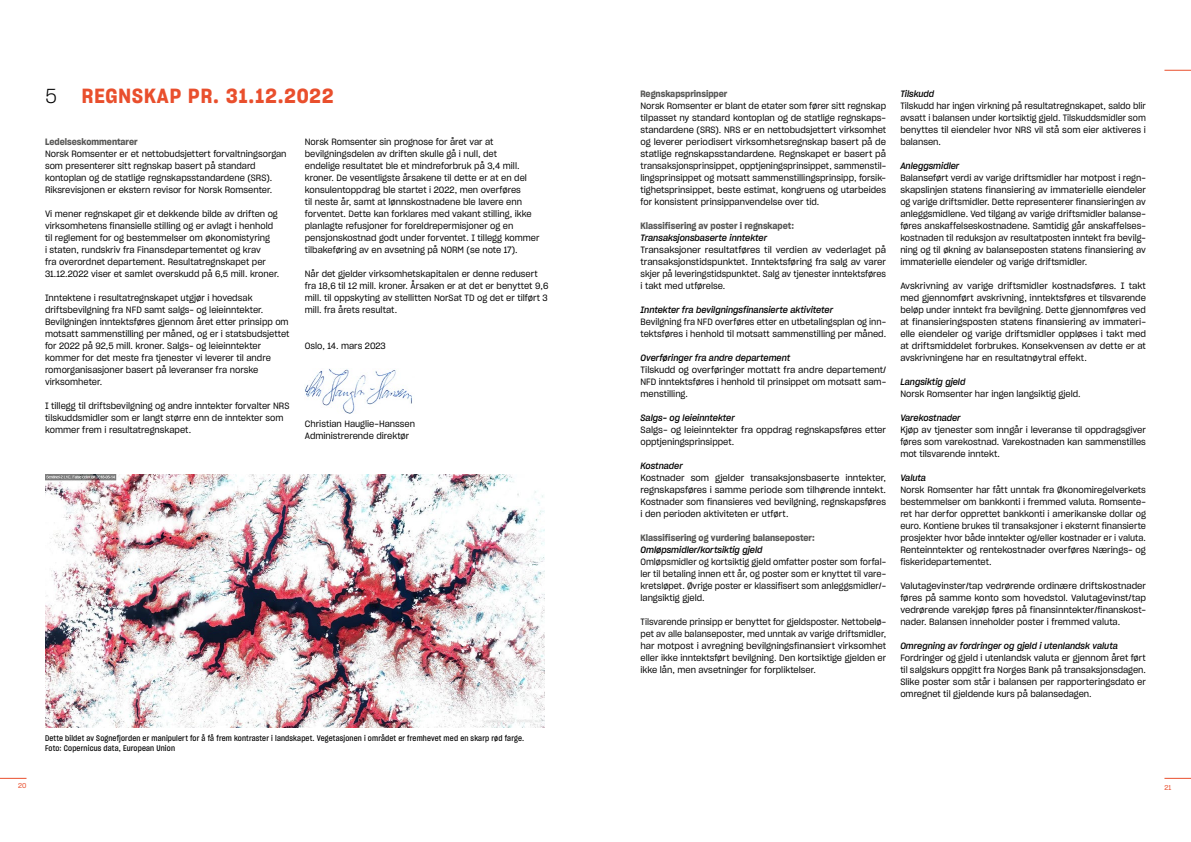
<style>
.page{position:relative;width:1191px;height:842px;background:#fff}
.page>*{position:absolute;margin:0;border:0;box-sizing:border-box;transform-origin:0 0}
.t1{font:20px "Sharp Grotesk Sm Bold 18";letter-spacing:.05em;color:#e94f2d}
.t2{font:9px/12px "Sharp Grotesk Book 18";color:#000;text-align:justify}
.t3{font:9px "Sharp Grotesk Medium Italic 18";color:#000}
.t4{font:9px "Sharp Grotesk Sm Bold 18";color:#575756}
.t5{font:8px/10px "Sharp Grotesk Medium 16";letter-spacing:.02em;color:#000}
.t6{font:7px "Sharp Grotesk Book 18";color:#e94f2d}
.s1{font-family:"Sharp Grotesk Light 18";color:#000}
</style>
<div class="page">
<svg style="left:1164px;top:70px;width:27px;height:1px"></svg>
<svg style="left:1164px;top:778px;width:27px;height:1px"></svg>
<svg style="left:0;top:778px;width:27px;height:1px"></svg>
<img style="left:305px;top:369px;width:107px;height:45px">
<img style="left:45px;top:474px;width:500px;height:254px">
<h1 class="t1" style="left:45px;top:81px;width:290px"><span class="s1">5</span> REGNSKAP PR. 31.12.2022</h1>
<p class="t4" style="left:45px;top:135px;width:94px">Ledelseskommentarer</p>
<p class="t2" style="left:45px;top:148px;width:243px;text-align:left">Norsk Romsenter er et nettobudsjettert forvaltningsorgan som presenterer sitt regnskap basert på standard kontoplan og de statlige regnskapsstandardene (SRS).<br>Riksrevisjonen er ekstern revisor for Norsk Romsenter.</p>
<p class="t2" style="left:45px;top:208px;width:236px;text-align:left">Vi mener regnskapet gir et dekkende bilde av driften og virksomhetens finansielle stilling og er avlagt i henhold til reglement for og bestemmelser om økonomistyring<br>i staten, rundskriv fra Finansdepartementet og krav<br>fra overordnet departement. Resultatregnskapet per 31.12.2022 viser et samlet overskudd på 6,5 mill. kroner.</p>
<p class="t2" style="left:45px;top:292px;width:246px;text-align:left">Inntektene i resultatregnskapet utgjør i hovedsak driftsbevilgning fra NFD samt salgs- og leieinntekter.<br>Bevilgningen inntektsføres gjennom året etter prinsipp om motsatt sammenstilling per måned, og er i statsbudsjettet for 2022 på 92,5 mill. kroner. Salgs- og leieinntekter kommer for det meste fra tjenester vi leverer til andre romorganisasjoner basert på leveranser fra norske virksomheter.</p>
<p class="t2" style="left:45px;top:400px;width:246px;text-align:left">I tillegg til driftsbevilgning og andre inntekter forvalter NRS tilskuddsmidler som er langt større enn de inntekter som kommer frem i resultatregnskapet.</p>
<p class="t2" style="left:305px;top:136px;width:236px;text-align:left">Norsk Romsenter sin prognose for året var at bevilgningsdelen av driften skulle gå i null, det<br>endelige resultatet ble et mindreforbruk på 3,4 mill. kroner. De vesentligste årsakene til dette er at en del konsulentoppdrag ble startet i 2022, men overføres<br>til neste år, samt at lønnskostnadene ble lavere enn forventet. Dette kan forklares med vakant stilling, ikke planlagte refusjoner for foreldrepermisjoner og en pensjonskostnad godt under forventet. I tillegg kommer tilbakeføring av en avsetning på NORM (se note 17).</p>
<p class="t2" style="left:305px;top:268px;width:245px;text-align:left">Når det gjelder virksomhetskapitalen er denne redusert fra 18,6 til 12 mill. kroner. Årsaken er at det er benyttet 9,6 mill. til oppskyting av stellitten NorSat TD og det er tilført 3 mill. fra årets resultat.</p>
<p class="t2" style="left:305px;top:340px;width:82px">Oslo, 14. mars 2023</p>
<p class="t2" style="left:305px;top:418px;width:112px">Christian Hauglie-Hanssen<br>Administrerende direktør</p>
<p class="t5" style="left:45px;top:733px;width:481px">Dette bildet av Sognefjorden er manipulert for å få frem kontraster i landskapet. Vegetasjonen i området er fremhevet med en skarp rød farge.<br>Foto: Copernicus data, European Union</p>
<p class="t4" style="left:640px;top:87px;width:88px">Regnskapsprinsipper</p>
<p class="t2" style="left:640px;top:100px;width:247px">Norsk Romsenter er blant de etater som fører sitt regnskap tilpasset ny standard kontoplan og de statlige regnskaps&shy;standardene (SRS). NRS er en nettobudsjettert virksomhet og leverer periodisert virksomhetsregnskap basert på de statlige regnskapsstandardene. Regnskapet er basert på transaksjonsprinsippet, opptjeningsprinsippet, sammenstil&shy;lingsprinsippet og motsatt sammenstillingsprinsipp, forsik&shy;tighetsprinsippet, beste estimat, kongruens og utarbeides for konsistent prinsippanvendelse over tid.</p>
<p class="t4" style="left:640px;top:219px;width:155px">Klassifisering av poster i regnskapet:</p>
<p class="t3" style="left:640px;top:231px;width:128px">Transaksjonsbaserte inntekter</p>
<p class="t2" style="left:640px;top:244px;width:247px">Transaksjoner resultatføres til verdien av vederlaget på transaksjonstidspunktet. Inntektsføring fra salg av varer skjer på leveringstidspunktet. Salg av tjenester inntektsføres i takt med utførelse.</p>
<p class="t3" style="left:640px;top:303px;width:194px">Inntekter fra bevilgningsfinansierte aktiviteter</p>
<p class="t2" style="left:640px;top:316px;width:247px">Bevilgning fra NFD overføres etter en utbetalingsplan og inn&shy;tektsføres i henhold til motsatt sammenstilling per måned.</p>
<p class="t3" style="left:640px;top:351px;width:151px">Overføringer fra andre departement</p>
<p class="t2" style="left:640px;top:364px;width:247px">Tilskudd og overføringer mottatt fra andre departement/ NFD inntektsføres i henhold til prinsippet om motsatt sam&shy;menstilling.</p>
<p class="t3" style="left:640px;top:411px;width:96px">Salgs- og leieinntekter</p>
<p class="t2" style="left:640px;top:424px;width:247px">Salgs- og leieinntekter fra oppdrag regnskapsføres etter opptjeningsprinsippet.</p>
<p class="t3" style="left:640px;top:459px;width:44px">Kostnader</p>
<p class="t2" style="left:640px;top:472px;width:247px">Kostnader som gjelder transaksjonsbaserte inntekter, regnskapsføres i samme periode som tilhørende inntekt.<br>Kostnader som finansieres ved bevilgning, regnskapsføres i den perioden aktiviteten er utført.</p>
<p class="t4" style="left:640px;top:531px;width:176px">Klassifisering og vurdering balanseposter:</p>
<p class="t3" style="left:640px;top:543px;width:123px">Omløpsmidler/kortsiktig gjeld</p>
<p class="t2" style="left:640px;top:556px;width:247px">Omløpsmidler og kortsiktig gjeld omfatter poster som forfal&shy;ler til betaling innen ett år, og poster som er knyttet til vare&shy;kretsløpet. Øvrige poster er klassifisert som anleggsmidler/- langsiktig gjeld.</p>
<p class="t2" style="left:640px;top:616px;width:247px">Tilsvarende prinsipp er benyttet for gjeldsposter. Nettobelø&shy;pet av alle balanseposter, med unntak av varige driftsmidler, har motpost i avregning bevilgningsfinansiert virksomhet eller ikke inntektsført bevilgning. Den kortsiktige gjelden er ikke lån, men avsetninger for forpliktelser.</p>
<p class="t3" style="left:900px;top:87px;width:35px">Tilskudd</p>
<p class="t2" style="left:900px;top:100px;width:247px">Tilskudd har ingen virkning på resultatregnskapet, saldo blir avsatt i balansen under kortsiktig gjeld. Tilskuddsmidler som benyttes til eiendeler hvor NRS vil stå som eier aktiveres i balansen.</p>
<p class="t3" style="left:900px;top:159px;width:60px">Anleggsmidler</p>
<p class="t2" style="left:900px;top:172px;width:247px">Balanseført verdi av varige driftsmidler har motpost i regn&shy;skapslinjen statens finansiering av immaterielle eiendeler og varige driftsmidler. Dette representerer finansieringen av anleggsmidlene. Ved tilgang av varige driftsmidler balanse&shy;føres anskaffelseskostnadene. Samtidig går anskaffelses&shy;kostnaden til reduksjon av resultatposten inntekt fra bevilg&shy;ning og til økning av balanseposten statens finansiering av immaterielle eiendeler og varige driftsmidler.</p>
<p class="t2" style="left:900px;top:280px;width:247px">Avskrivning av varige driftsmidler kostnadsføres. I takt med gjennomført avskrivning, inntektsføres et tilsvarende beløp under inntekt fra bevilgning. Dette gjennomføres ved at finansieringsposten statens finansiering av immateri&shy;elle eiendeler og varige driftsmidler oppløses i takt med at driftsmiddelet forbrukes. Konsekvensen av dette er at avskrivningene har en resultatnøytral effekt.</p>
<p class="t3" style="left:900px;top:375px;width:67px">Langsiktig gjeld</p>
<p class="t2" style="left:900px;top:388px;width:182px">Norsk Romsenter har ingen langsiktig gjeld.</p>
<p class="t3" style="left:900px;top:411px;width:62px">Varekostnader</p>
<p class="t2" style="left:900px;top:424px;width:247px">Kjøp av tjenester som inngår i leveranse til oppdragsgiver føres som varekostnad. Varekostnaden kan sammenstilles mot tilsvarende inntekt.</p>
<p class="t3" style="left:900px;top:471px;width:27px">Valuta</p>
<p class="t2" style="left:900px;top:484px;width:247px">Norsk Romsenter har fått unntak fra Økonomiregelverkets bestemmelser om bankkonti i fremmed valuta. Romsente&shy;ret har derfor opprettet bankkonti i amerikanske dollar og euro. Kontiene brukes til transaksjoner i eksternt finansierte prosjekter hvor både inntekter og/eller kostnader er i valuta.<br>Renteinntekter og rentekostnader overføres Nærings- og fiskeridepartementet.</p>
<p class="t2" style="left:900px;top:580px;width:247px">Valutagevinster/tap vedrørende ordinære driftskostnader føres på samme konto som hovedstol. Valutagevinst/tap vedrørende varekjøp føres på finansinntekter/finanskost&shy;nader. Balansen inneholder poster i fremmed valuta.</p>
<p class="t3" style="left:900px;top:639px;width:219px">Omregning av fordringer og gjeld i utenlandsk valuta</p>
<p class="t2" style="left:900px;top:652px;width:247px">Fordringer og gjeld i utenlandsk valuta er gjennom året ført til salgskurs oppgitt fra Norges Bank på transaksjonsdagen.<br>Slike poster som står i balansen per rapporteringsdato er omregnet til gjeldende kurs på balansedagen.</p>
<p class="t6" style="left:18px;top:781px;width:10px">20</p>
<p class="t6" style="left:1164px;top:782px;width:8px">21</p>
</div>
